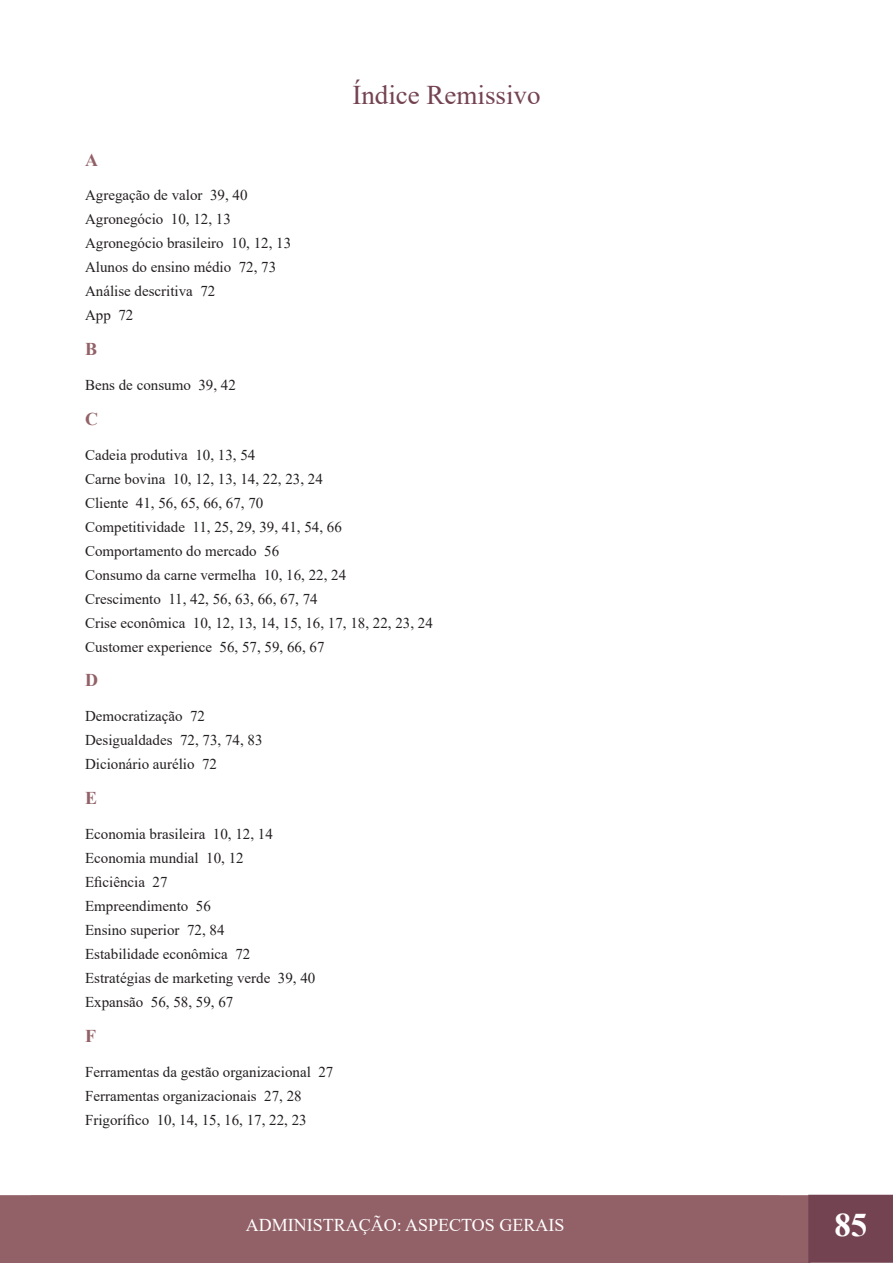
<style>
.page{position:relative;width:893px;height:1263px;background:#fff}
.page>*{position:absolute;margin:0;border:0;box-sizing:border-box;transform-origin:0 0}
.t1{font:700 33px "Times New Roman";color:#fff}
.t2{font:27px "Times New Roman";color:#744351}
.t3{font:18px "Times New Roman";color:#fff}
.t4{font:700 18px "Times New Roman";color:#926168}
.t5{font:15px "Times New Roman";color:#231f20}
</style>
<div class="page">
<div style="left:0;top:1195px;width:810px;height:68px;background:#926168"></div>
<div style="left:809px;top:1195px;width:84px;height:67px;background:#744351"></div>
<div style="left:808px;top:1195px;width:85px;height:68px;border:2px solid #744351"></div>
<div style="left:31px;top:1195px;width:748px;height:56px;border:2px solid #926168"></div>
<p class="t2" style="left:352px;top:76px;width:190px">Índice Remissivo</p>
<p class="t4" style="left:85px;top:147px;width:14px">A</p>
<p class="t5" style="left:85px;top:185px;width:164px">Agregação de valor 39, 40</p>
<p class="t5" style="left:85px;top:209px;width:147px">Agronegócio 10, 12, 13</p>
<p class="t5" style="left:85px;top:233px;width:208px">Agronegócio brasileiro 10, 12, 13</p>
<p class="t5" style="left:85px;top:257px;width:193px">Alunos do ensino médio 72, 73</p>
<p class="t5" style="left:85px;top:281px;width:132px">Análise descritiva 72</p>
<p class="t5" style="left:85px;top:305px;width:50px">App 72</p>
<p class="t4" style="left:85px;top:336px;width:14px">B</p>
<p class="t5" style="left:85px;top:374px;width:152px">Bens de consumo 39, 42</p>
<p class="t4" style="left:85px;top:406px;width:14px">C</p>
<p class="t5" style="left:85px;top:444px;width:172px">Cadeia produtiva 10, 13, 54</p>
<p class="t5" style="left:85px;top:468px;width:239px">Carne bovina 10, 12, 13, 14, 22, 23, 24</p>
<p class="t5" style="left:85px;top:492px;width:180px">Cliente 41, 56, 65, 66, 67, 70</p>
<p class="t5" style="left:85px;top:516px;width:258px">Competitividade 11, 25, 29, 39, 41, 54, 66</p>
<p class="t5" style="left:85px;top:540px;width:196px">Comportamento do mercado 56</p>
<p class="t5" style="left:85px;top:564px;width:263px">Consumo da carne vermelha 10, 16, 22, 24</p>
<p class="t5" style="left:85px;top:588px;width:234px">Crescimento 11, 42, 56, 63, 66, 67, 74</p>
<p class="t5" style="left:85px;top:612px;width:349px">Crise econômica 10, 12, 13, 14, 15, 16, 17, 18, 22, 23, 24</p>
<p class="t5" style="left:85px;top:636px;width:241px">Customer experience 56, 57, 59, 66, 67</p>
<p class="t4" style="left:85px;top:667px;width:14px">D</p>
<p class="t5" style="left:85px;top:706px;width:121px">Democratização 72</p>
<p class="t5" style="left:85px;top:730px;width:179px">Desigualdades 72, 73, 74, 83</p>
<p class="t5" style="left:85px;top:754px;width:134px">Dicionário aurélio 72</p>
<p class="t4" style="left:85px;top:785px;width:14px">E</p>
<p class="t5" style="left:85px;top:823px;width:189px">Economia brasileira 10, 12, 14</p>
<p class="t5" style="left:85px;top:847px;width:160px">Economia mundial 10, 12</p>
<p class="t5" style="left:85px;top:871px;width:84px">Eficiência 27</p>
<p class="t5" style="left:85px;top:895px;width:127px">Empreendimento 56</p>
<p class="t5" style="left:85px;top:919px;width:141px">Ensino superior 72, 84</p>
<p class="t5" style="left:85px;top:943px;width:167px">Estabilidade econômica 72</p>
<p class="t5" style="left:85px;top:967px;width:232px">Estratégias de marketing verde 39, 40</p>
<p class="t5" style="left:85px;top:991px;width:150px">Expansão 56, 58, 59, 67</p>
<p class="t4" style="left:85px;top:1023px;width:12px">F</p>
<p class="t5" style="left:85px;top:1061px;width:250px">Ferramentas da gestão organizacional 27</p>
<p class="t5" style="left:85px;top:1085px;width:218px">Ferramentas organizacionais 27, 28</p>
<p class="t5" style="left:85px;top:1109px;width:223px">Frigorífico 10, 14, 15, 16, 17, 22, 23</p>
<p class="t3" style="left:246px;top:1212px;width:320px">ADMINISTRAÇÃO: ASPECTOS GERAIS</p>
<h1 class="t1" style="left:834px;top:1201px;width:34px">85</h1>
</div>
